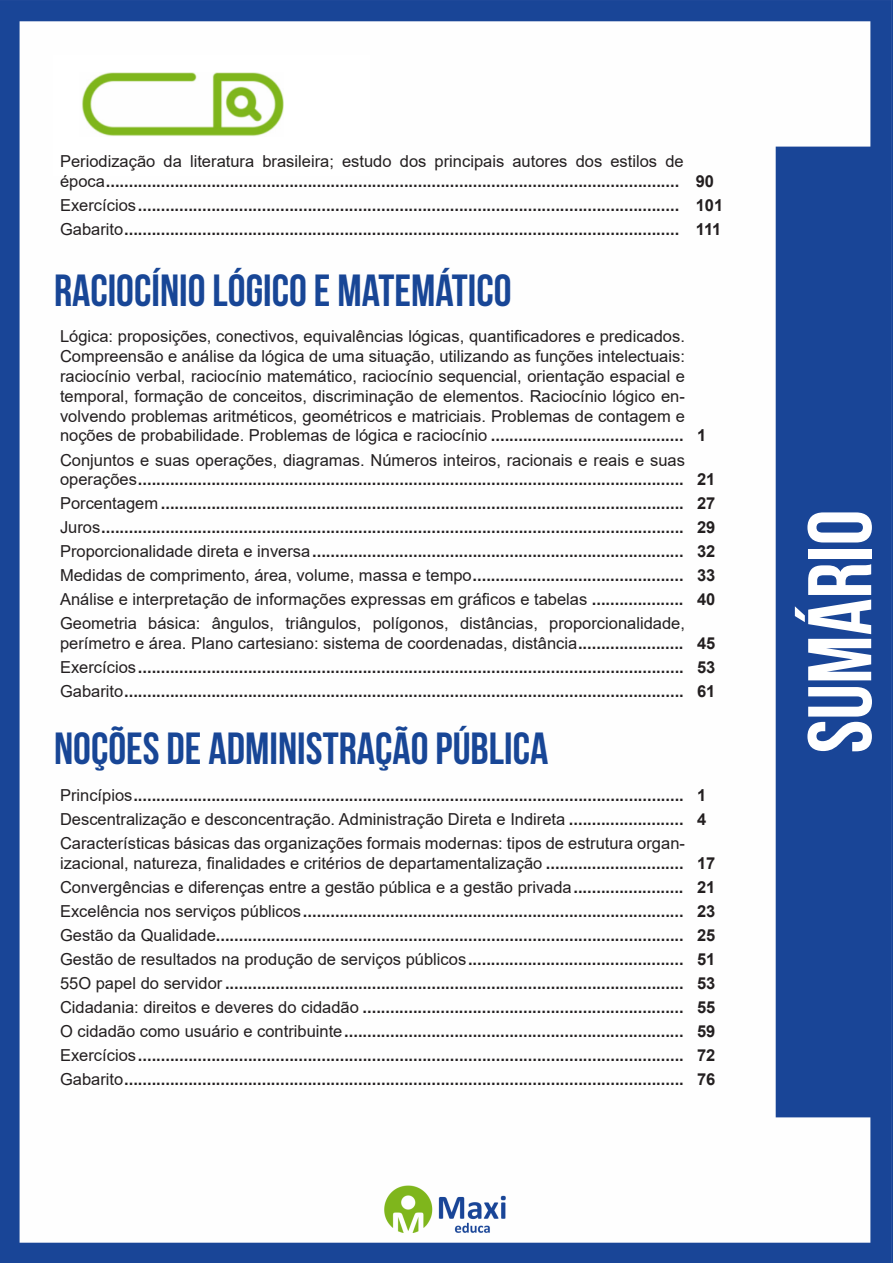
<style>
.page{position:relative;width:893px;height:1263px;background:#fff}
.page>*{position:absolute;margin:0;border:0;box-sizing:border-box;transform-origin:0 0}
.t1{font:700 90px "Bebas Neue";color:#fff}
.t2{font:700 45px "Bebas Neue";color:#184696}
.ALTERNATIVAS{font:700 16.5px/19.8px "Arial";color:#231f20}
.ALTERNATIVAS-2{font:16.5px/19.8px "Arial";color:#231f20}
.INDICE{font:700 16.5px "Arial";color:#231f20}
.s1{font-weight:400}
.s2{font-weight:700}
</style>
<div class="page">
<img style="left:0;top:0;width:893px;height:1263px">
<div style="left:53px;top:55px;width:317px;height:121px;background:#fff"></div>
<img style="left:82px;top:72px;width:201px;height:64px">
<p class="ALTERNATIVAS" style="left:60px;top:151px;width:625px"><span class="s1">Periodização da literatura brasileira; estudo dos principais autores dos estilos de época</span>.............................................................................................................................</p>
<p class="ALTERNATIVAS" style="left:696px;top:171px;width:20px">90</p>
<p class="ALTERNATIVAS" style="left:60px;top:195px;width:621px"><span class="s1">Exercícios</span>......................................................................................................................</p>
<p class="ALTERNATIVAS" style="left:696px;top:195px;width:29px">101</p>
<p class="ALTERNATIVAS" style="left:60px;top:219px;width:621px"><span class="s1">Gabarito</span>.........................................................................................................................</p>
<p class="ALTERNATIVAS" style="left:696px;top:219px;width:27px">111</p>
<p class="t2" style="left:54px;top:265px;width:459px">RACIOCÍNIO LÓGICO E MATEMÁTICO</p>
<p class="ALTERNATIVAS-2" style="left:60px;top:327px;width:626px;text-align:justify">Lógica: proposições, conectivos, equivalências lógicas, quantificadores e predicados.<br>Compreensão e análise da lógica de uma situação, utilizando as funções intelectuais: raciocínio verbal, raciocínio matemático, raciocínio sequencial, orientação espacial e temporal, formação de conceitos, discriminação de elementos. Raciocínio lógico en&shy;volvendo problemas aritméticos, geométricos e matriciais. Problemas de contagem e noções de probabilidade. Problemas de lógica e raciocínio <span class="s2">..........................................</span></p>
<p class="ALTERNATIVAS" style="left:697px;top:426px;width:11px">1</p>
<p class="ALTERNATIVAS" style="left:60px;top:450px;width:626px"><span class="s1">Conjuntos e suas operações, diagramas. Números inteiros, racionais e reais e suas operações</span>.......................................................................................................................</p>
<p class="ALTERNATIVAS" style="left:697px;top:470px;width:20px">21</p>
<p class="ALTERNATIVAS" style="left:60px;top:494px;width:625px"><span class="s1">Porcentagem</span> ..................................................................................................................</p>
<p class="ALTERNATIVAS" style="left:697px;top:494px;width:20px">27</p>
<p class="ALTERNATIVAS" style="left:60px;top:518px;width:625px"><span class="s1">Juros</span>...............................................................................................................................</p>
<p class="ALTERNATIVAS" style="left:697px;top:518px;width:20px">29</p>
<p class="ALTERNATIVAS" style="left:60px;top:542px;width:625px"><span class="s1">Proporcionalidade direta e inversa</span>.................................................................................</p>
<p class="ALTERNATIVAS" style="left:697px;top:542px;width:20px">32</p>
<p class="ALTERNATIVAS" style="left:60px;top:566px;width:625px"><span class="s1">Medidas de comprimento, área, volume, massa e tempo</span>..............................................</p>
<p class="ALTERNATIVAS" style="left:697px;top:566px;width:20px">33</p>
<p class="ALTERNATIVAS-2" style="left:60px;top:590px;width:625px">Análise e interpretação de informações expressas em gráficos e tabelas <span class="s2">....................</span></p>
<p class="INDICE" style="left:697px;top:588px;width:20px">40</p>
<p class="ALTERNATIVAS-2" style="left:60px;top:614px;width:626px">Geometria básica: ângulos, triângulos, polígonos, distâncias, proporcionalidade, perímetro e área. Plano cartesiano: sistema de coordenadas, distância<span class="s2">.......................</span></p>
<p class="ALTERNATIVAS" style="left:697px;top:634px;width:20px">45</p>
<p class="ALTERNATIVAS" style="left:60px;top:658px;width:625px"><span class="s1">Exercícios</span>.......................................................................................................................</p>
<p class="ALTERNATIVAS" style="left:697px;top:658px;width:20px">53</p>
<p class="ALTERNATIVAS" style="left:60px;top:682px;width:625px"><span class="s1">Gabarito</span>..........................................................................................................................</p>
<p class="ALTERNATIVAS" style="left:697px;top:682px;width:20px">61</p>
<p class="t2" style="left:54px;top:724px;width:496px">NOÇÕES DE ADMINISTRAÇÃO PÚBLICA</p>
<p class="ALTERNATIVAS" style="left:60px;top:785px;width:625px"><span class="s1">Princípios</span>........................................................................................................................</p>
<p class="ALTERNATIVAS" style="left:697px;top:785px;width:11px">1</p>
<p class="ALTERNATIVAS-2" style="left:60px;top:809px;width:625px">Descentralização e desconcentração. Administração Direta e Indireta <span class="s2">.........................</span></p>
<p class="ALTERNATIVAS" style="left:697px;top:809px;width:11px">4</p>
<p class="ALTERNATIVAS-2" style="left:60px;top:833px;width:626px">Características básicas das organizações formais modernas: tipos de estrutura organ&shy;izacional, natureza, finalidades e critérios de departamentalização <span class="s2">..............................</span></p>
<p class="ALTERNATIVAS" style="left:697px;top:853px;width:20px">17</p>
<p class="ALTERNATIVAS-2" style="left:60px;top:877px;width:625px">Convergências e diferenças entre a gestão pública e a gestão privada<span class="s2">........................</span></p>
<p class="ALTERNATIVAS" style="left:697px;top:877px;width:20px">21</p>
<p class="ALTERNATIVAS" style="left:60px;top:901px;width:625px"><span class="s1">Excelência nos serviços públicos</span>...................................................................................</p>
<p class="ALTERNATIVAS" style="left:697px;top:901px;width:20px">23</p>
<p class="ALTERNATIVAS" style="left:60px;top:925px;width:625px"><span class="s1">Gestão da Qualidade</span>......................................................................................................</p>
<p class="ALTERNATIVAS" style="left:697px;top:925px;width:20px">25</p>
<p class="ALTERNATIVAS" style="left:60px;top:949px;width:625px"><span class="s1">Gestão de resultados na produção de serviços públicos</span>...............................................</p>
<p class="ALTERNATIVAS" style="left:697px;top:949px;width:20px">51</p>
<p class="ALTERNATIVAS" style="left:60px;top:973px;width:625px"><span class="s1">55O papel do servidor</span> ....................................................................................................</p>
<p class="ALTERNATIVAS" style="left:697px;top:973px;width:20px">53</p>
<p class="ALTERNATIVAS" style="left:60px;top:997px;width:625px"><span class="s1">Cidadania: direitos e deveres do cidadão</span> ......................................................................</p>
<p class="ALTERNATIVAS" style="left:697px;top:997px;width:20px">55</p>
<p class="ALTERNATIVAS" style="left:60px;top:1021px;width:625px"><span class="s1">O cidadão como usuário e contribuinte</span>..........................................................................</p>
<p class="ALTERNATIVAS" style="left:697px;top:1021px;width:20px">59</p>
<p class="ALTERNATIVAS" style="left:60px;top:1045px;width:625px"><span class="s1">Exercícios</span>.......................................................................................................................</p>
<p class="ALTERNATIVAS" style="left:697px;top:1045px;width:20px">72</p>
<p class="ALTERNATIVAS" style="left:60px;top:1069px;width:625px"><span class="s1">Gabarito</span>..........................................................................................................................</p>
<p class="ALTERNATIVAS" style="left:697px;top:1069px;width:20px">76</p>
<h1 class="t1" style="left:791px;top:753px;width:245px;rotate:-90deg">SUMÁRIO</h1>
</div>
